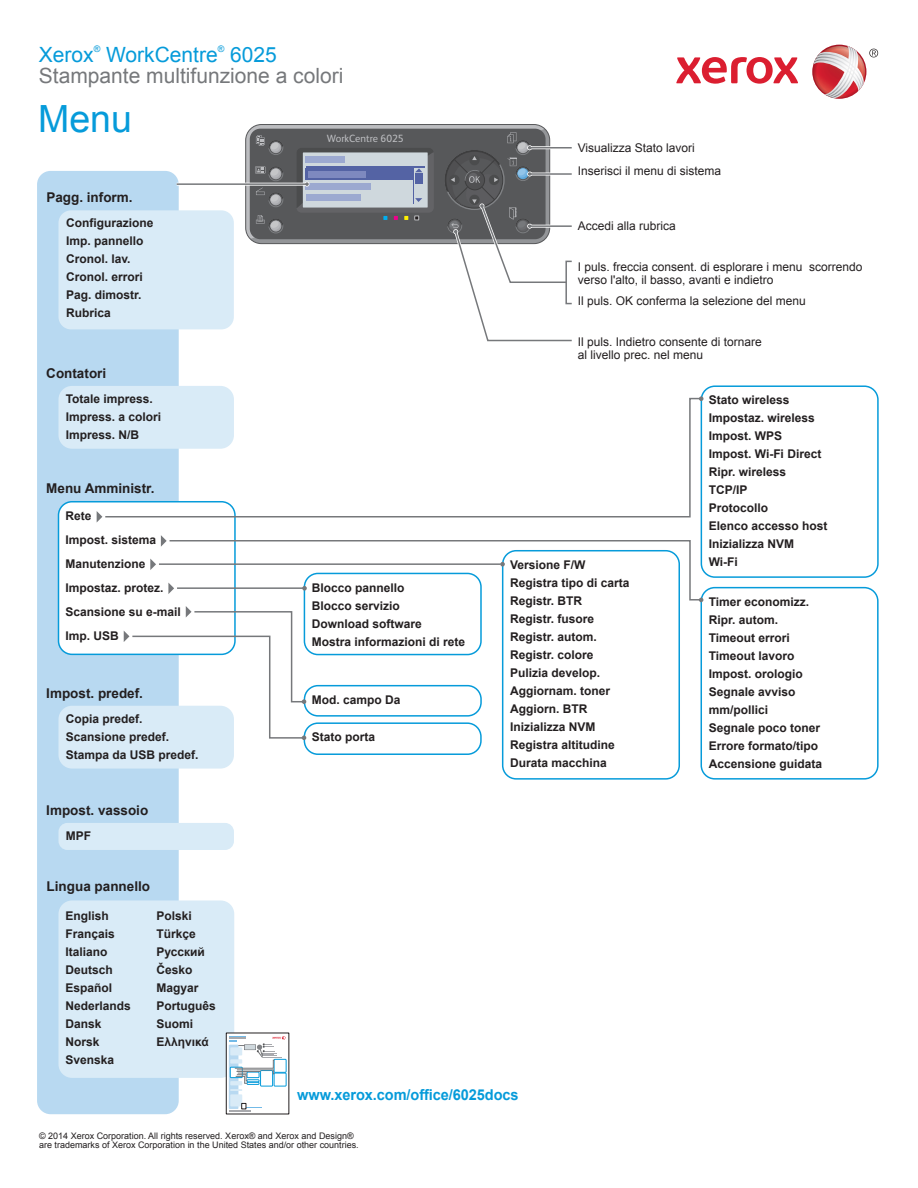
<style>
.page{position:relative;width:918px;height:1188px;background:#fff}
.page>*{position:absolute;margin:0;border:0;box-sizing:border-box;transform-origin:0 0}
.t1{font:37.5px "Arial";color:#069bda}
.t2{font:21px "Arial";color:#76787b}
.t3{font:21px "Arial";color:#069bda}
.t4{font:700 15px "Arial";letter-spacing:-.005em;color:#069bda}
.t5{font:700 13.5px "Arial";color:#231f20}
.t6{font:700 12px/18px "Arial";color:#231f20}
.t7{font:12px/13.5px "Arial";color:#231f20}
.t8{font:10.5px "Xerox Sans";color:#bcbdc0}
.t9{font:9px/9px "Arial";color:#231f20}
.t10{font:9px "Arial";color:#069bda}
</style>
<div class="page">
<div style="left:37px;top:171px;width:142px;height:943px;background:#b8d9f1;border-radius:14px"></div>
<div style="left:246px;top:125px;width:304px;height:119px;background:linear-gradient(to right,#bdbec1,#babbbe);border-radius:16px"></div>
<div style="left:245px;top:124px;width:305px;height:120px;border:1px solid #57585a;border-radius:16px"></div>
<svg style="left:676px;top:57px;width:122px;height:27px"></svg>
<svg style="left:813px;top:46px;width:65px;height:52px"></svg>
<div style="left:58px;top:210px;width:176px;height:119px;background:#d9ebf7;border-radius:12px"></div>
<div style="left:59px;top:502px;width:176px;height:152px;background:#fff;border-radius:14px"></div>
<div style="left:58px;top:501px;width:178px;height:154px;border:2px solid #069bda;border-radius:14px"></div>
<div style="left:701px;top:385px;width:178px;height:193px;border:2px solid #069bda;border-radius:14px"></div>
<div style="left:304px;top:722px;width:178px;height:33px;border:2px solid #069bda;border-radius:14px"></div>
<div style="left:701px;top:587px;width:178px;height:193px;border:2px solid #069bda;border-radius:14px"></div>
<div style="left:58px;top:386px;width:176px;height:63px;background:#d9ebf7;border-radius:14px"></div>
<div style="left:58px;top:706px;width:176px;height:63px;background:#d9ebf7;border-radius:14px"></div>
<div style="left:58px;top:823px;width:176px;height:27px;background:#d9ebf7;border-radius:9px"></div>
<div style="left:59px;top:900px;width:175px;height:178px;background:#d9ebf7;border-radius:14px"></div>
<div style="left:226px;top:1033px;width:63px;height:81px;background:#fff"></div>
<div style="left:229px;top:1045px;width:9px;height:64px;background:#b8d9f1"></div>
<div style="left:230px;top:1094px;width:12px;height:12px;background:#d9ebf7"></div>
<svg style="left:229px;top:1103px;width:33px;height:9px"></svg>
<svg style="left:229px;top:1036px;width:57px;height:55px"></svg>
<svg style="left:104px;top:397px;width:599px;height:121px"></svg>
<svg style="left:699px;top:396px;width:5px;height:5px"></svg>
<svg style="left:97px;top:511px;width:5px;height:11px"></svg>
<svg style="left:124px;top:535px;width:579px;height:205px"></svg>
<hr style="left:177px;top:183px;width:130px;height:3px;background:#fff">
<hr style="left:177px;top:183px;width:130px;height:2px;background:#76787b">
<svg style="left:250px;top:129px;width:322px;height:213px"></svg>
<h2 class="t3" style="left:39px;top:41px;width:56px">Xerox</h2>
<p class="t10" style="left:94px;top:43px;width:8px">®</p>
<h2 class="t3" style="left:106px;top:41px;width:113px">WorkCentre</h2>
<p class="t10" style="left:218px;top:43px;width:8px">®</p>
<h2 class="t3" style="left:230px;top:41px;width:48px">6025</h2>
<h2 class="t2" style="left:39px;top:62px;width:306px">Stampante multifunzione a colori</h2>
<h1 class="t1" style="left:38px;top:94px;width:95px">Menu</h1>
<p class="t5" style="left:46px;top:188px;width:88px">Pagg. inform.</p>
<p class="t6" style="left:66px;top:215px;width:89px">Configurazione<br>Imp. pannello<br>Cronol. lav.<br>Cronol. errori<br>Pag. dimostr.<br>Rubrica</p>
<p class="t5" style="left:46px;top:364px;width:61px">Contatori</p>
<p class="t6" style="left:66px;top:390px;width:97px">Totale impress.<br>Impress. a colori<br>Impress. N/B</p>
<p class="t5" style="left:46px;top:480px;width:110px">Menu Amministr.</p>
<p class="t6" style="left:65px;top:504px;width:117px;line-height:24px">Rete<br>Impost. sistema<br>Manutenzione<br>Impostaz. protez.<br>Scansione su e-mail<br>Imp. USB</p>
<p class="t5" style="left:46px;top:684px;width:98px">Impost. predef.</p>
<p class="t6" style="left:66px;top:710px;width:134px">Copia predef.<br>Scansione predef.<br>Stampa da USB predef.</p>
<p class="t5" style="left:46px;top:801px;width:104px">Impost. vassoio</p>
<p class="t6" style="left:66px;top:827px;width:27px">MPF</p>
<p class="t5" style="left:47px;top:877px;width:105px">Lingua pannello</p>
<p class="t6" style="left:65px;top:907px;width:67px">English<br>Français<br>Italiano<br>Deutsch<br>Español<br>Nederlands<br>Dansk<br>Norsk<br>Svenska</p>
<p class="t6" style="left:156px;top:907px;width:61px">Polski<br>Türkçe<br>Русский<br>Česko<br>Magyar<br>Português<br>Suomi<br>Ελληνικά</p>
<p class="t8" style="left:327px;top:132px;width:78px">WorkCentre 6025</p>
<p class="t6" style="left:312px;top:579px;width:155px">Blocco pannello<br>Blocco servizio<br>Download software<br>Mostra informazioni di rete</p>
<p class="t6" style="left:312px;top:691px;width:90px">Mod. campo Da</p>
<p class="t6" style="left:312px;top:729px;width:65px">Stato porta</p>
<p class="t7" style="left:578px;top:141px;width:119px">Visualizza Stato lavori</p>
<p class="t7" style="left:578px;top:164px;width:145px">Inserisci il menu di sistema</p>
<p class="t7" style="left:578px;top:219px;width:100px">Accedi alla rubrica</p>
<p class="t7" style="left:578px;top:260px;width:286px">I puls. freccia consent. di esplorare i menu scorrendo verso l'alto, il basso, avanti e indietro</p>
<p class="t7" style="left:578px;top:294px;width:230px">Il puls. OK conferma la selezione del menu</p>
<p class="t7" style="left:578px;top:335px;width:186px">Il puls. Indietro consente di tornare al livello prec. nel menu</p>
<p class="t6" style="left:510px;top:556px;width:121px">Versione F/W<br>Registra tipo di carta<br>Registr. BTR<br>Registr. fusore<br>Registr. autom.<br>Registr. colore<br>Pulizia develop.<br>Aggiornam. toner<br>Aggiorn. BTR<br>Inizializza NVM<br>Registra altitudine<br>Durata macchina</p>
<p class="t6" style="left:709px;top:392px;width:120px">Stato wireless<br>Impostaz. wireless<br>Impost. WPS<br>Impost. Wi-Fi Direct<br>Ripr. wireless<br>TCP/IP<br>Protocollo<br>Elenco accesso host<br>Inizializza NVM<br>Wi-Fi</p>
<p class="t6" style="left:709px;top:593px;width:115px">Timer economizz.<br>Ripr. autom.<br>Timeout errori<br>Timeout lavoro<br>Impost. orologio<br>Segnale avviso mm/pollici<br>Segnale poco toner<br>Errore formato/tipo<br>Accensione guidata</p>
<p class="t4" style="left:297px;top:1085px;width:223px">www.xerox.com/office/6025docs</p>
<p class="t9" style="left:39px;top:1131px;width:321px">© 2014 Xerox Corporation. All rights reserved. Xerox® and Xerox and Design® are trademarks of Xerox Corporation in the United States and/or other countries.</p>
</div>
